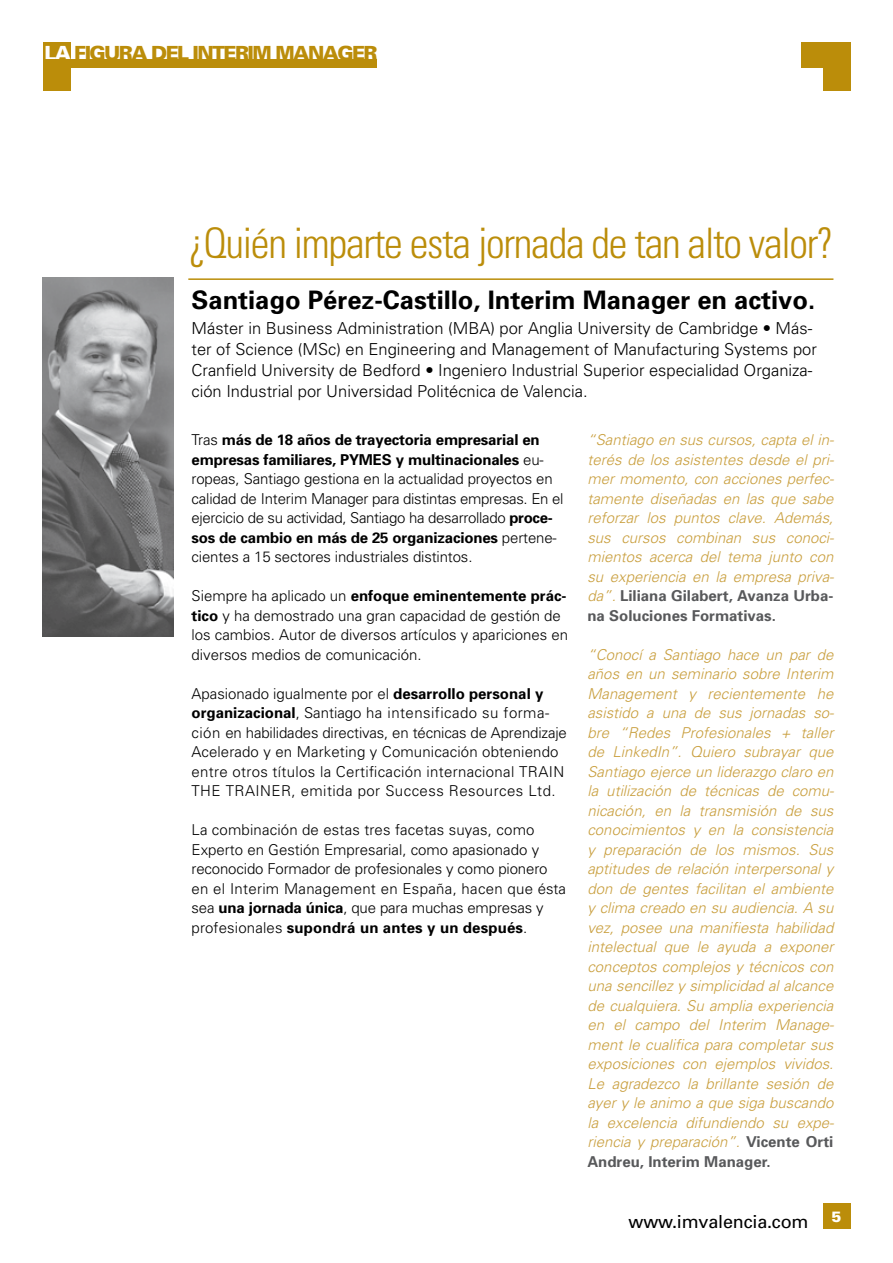
<style>
.page{position:relative;width:893px;height:1263px;background:#fff}
.page>*{position:absolute;margin:0;border:0;box-sizing:border-box;transform-origin:0 0}
.t1{font:300 condensed 42px "Univers";letter-spacing:-.03em;color:#bb8d0a}
.t2{font:700 25.5px "Univers";color:#000}
.t3{font:900 19.5px "Univers";letter-spacing:-.08em;color:#bb8d0a}
.t4{font:18px "Univers";letter-spacing:-.01em;color:#000}
.t5{font:300 16.5px/21px "Univers";color:#000}
.t6{font:italic 300 15px/19.5px "Univers";color:#c99f3e;text-align:justify}
.t7{font:300 15px/19.5px "Univers";color:#000}
.t8{font:900 15px "Univers";color:#fff}
.s1{color:#fff}
.s2{font-weight:700}
.s3{font-weight:700;font-style:normal;color:#58595b}
</style>
<div class="page">
<div style="left:43px;top:43px;width:28px;height:48px;background:#bb8d0a"></div>
<div style="left:822px;top:1203px;width:28px;height:26px;background:#bb8d0a"></div>
<div style="left:822px;top:43px;width:28px;height:48px;background:#bb8d0a"></div>
<div style="left:801px;top:43px;width:49px;height:25px;background:#bb8d0a"></div>
<div style="left:43px;top:60px;width:334px;height:8px;background:#bb8d0a"></div>
<hr style="left:188px;top:278px;width:645px;height:2px;background:#bb8d0a">
<img style="left:43px;top:277px;width:131px;height:360px">
<h3 class="t3" style="left:44px;top:41px;width:335px"><span class="s1">LA</span> FIGURA DEL INTERIM MANAGER</h3>
<h1 class="t1" style="left:188px;top:218px;width:647px">¿Quién imparte esta jornada de tan alto valor?</h1>
<h2 class="t2" style="left:192px;top:284px;width:625px">Santiago Pérez-Castillo, Interim Manager en activo.</h2>
<p class="t5" style="left:192px;top:317px;width:627px">Máster in Business Administration (MBA) por Anglia University de Cambridge • Más&shy;ter of Science (MSc) en Engineering and Management of Manufacturing Systems por Cranfield University de Bedford • Ingeniero Industrial Superior especialidad Organiza&shy;ción Industrial por Universidad Politécnica de Valencia.</p>
<p class="t7" style="left:192px;top:430px;width:373px">Tras <span class="s2">más de 18 años de trayectoria empresarial en empresas familiares, PYMES y multinacionales</span> eu&shy;ropeas, Santiago gestiona en la actualidad proyectos en calidad de Interim Manager para distintas empresas. En el ejercicio de su actividad, Santiago ha desarrollado <span class="s2">proce&shy;sos de cambio en más de 25 organizaciones</span> pertene&shy;cientes a 15 sectores industriales distintos.</p>
<p class="t7" style="left:192px;top:586px;width:378px">Siempre ha aplicado un <span class="s2">enfoque eminentemente prác&shy;tico</span> y ha demostrado una gran capacidad de gestión de los cambios. Autor de diversos artículos y apariciones en diversos medios de comunicación.</p>
<p class="t7" style="left:192px;top:683px;width:377px">Apasionado igualmente por el <span class="s2">desarrollo personal y organizacional</span>, Santiago ha intensificado su forma&shy;ción en habilidades directivas, en técnicas de Aprendizaje Acelerado y en Marketing y Comunicación obteniendo entre otros títulos la Certificación internacional TRAIN THE TRAINER, emitida por Success Resources Ltd.</p>
<p class="t7" style="left:192px;top:820px;width:376px">La combinación de estas tres facetas suyas, como Experto en Gestión Empresarial, como apasionado y reconocido Formador de profesionales y como pionero en el Interim Management en España, hacen que ésta sea <span class="s2">una jornada única</span>, que para muchas empresas y profesionales <span class="s2">supondrá un antes y un después</span>.</p>
<p class="t6" style="left:587px;top:430px;width:248px">“Santiago en sus cursos, capta el in&shy;terés de los asistentes desde el pri&shy;mer momento, con acciones perfec&shy;tamente diseñadas en las que sabe reforzar los puntos clave. Además, sus cursos combinan sus conoci&shy;mientos acerca del tema junto con su experiencia en la empresa priva&shy;da”. <span class="s3">Liliana Gilabert, Avanza Urba&shy;na Soluciones Formativas.</span></p>
<p class="t6" style="left:587px;top:644px;width:248px">“Conocí a Santiago hace un par de años en un seminario sobre Interim Management y recientemente he asistido a una de sus jornadas so&shy;bre “Redes Profesionales + taller de LinkedIn”. Quiero subrayar que Santiago ejerce un liderazgo claro en la utilización de técnicas de comu&shy;nicación, en la transmisión de sus conocimientos y en la consistencia y preparación de los mismos. Sus aptitudes de relación interpersonal y don de gentes facilitan el ambiente y clima creado en su audiencia. A su vez, posee una manifiesta habilidad intelectual que le ayuda a exponer conceptos complejos y técnicos con una sencillez y simplicidad al alcance de cualquiera. Su amplia experiencia en el campo del Interim Manage&shy;ment le cualifica para completar sus exposiciones con ejemplos vividos.<br>Le agradezco la brillante sesión de ayer y le animo a que siga buscando la excelencia difundiendo su expe&shy;riencia y preparación”. <span class="s3">Vicente Orti Andreu, Interim Manager.</span></p>
<p class="t4" style="left:629px;top:1211px;width:181px">www.imvalencia.com</p>
<p class="t8" style="left:831px;top:1207px;width:12px">5</p>
</div>
